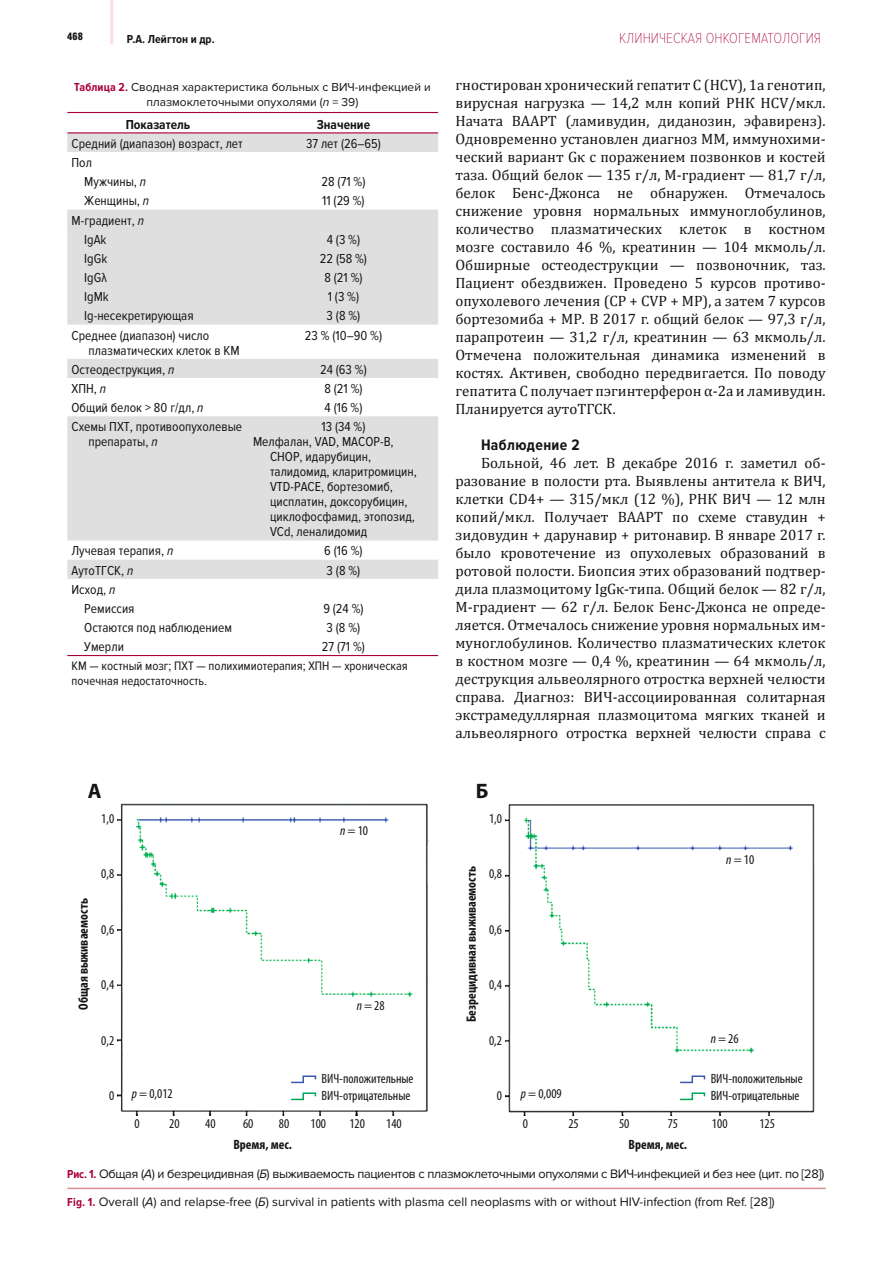
<style>
.page{position:relative;width:893px;height:1263px;background:#fff}
.page>*{position:absolute;margin:0;border:0;box-sizing:border-box;transform-origin:0 0}
.t1{font:700 21px "Myriad Pro";color:#131413}
.t2{font:700 15.75px "Proxima Nova Cond";letter-spacing:.025em;color:#131413}
.t3{font:15px/18px "Cambria";color:#131413;text-align:justify}
.t4{font:100 15px "Proxima Nova Cond";letter-spacing:.005em;color:#aa0038}
.t5{font:13.5px/19.2px "Proxima Nova Cond";color:#131413}
.t6{font:condensed 13.5px/16.2px "Myriad Pro";color:#131413}
.t7{font:700 condensed 13.5px "Myriad Pro";color:#131413}
.t8{font:700 13.5px "Proxima Nova Cond";color:#131413}
.t9{font:12.75px/27.8px "Proxima Nova";letter-spacing:-.03em;color:#131413}
.t10{font:12.75px/15px "Proxima Nova Cond";color:#131413}
.t11{font:12px/15px "Proxima Nova";color:#131413;text-align:center}
.t12{font:700 12px "Proxima Nova Cond";letter-spacing:.005em;color:#131413}
.t13{font:900 10.5px "Helios Cond";color:#131413}
.s1{font-family:"Proxima Nova Cond";font-weight:700;color:#aa0038}
.s2{font-style:italic}
.s3{font-family:"Proxima Nova Cond";font-weight:700;font-size:12px;color:#aa0038}
</style>
<div class="page">
<hr style="left:110px;top:0;width:3px;height:44px;background:#ffdbe6">
<svg style="left:67px;top:133px;width:371px;height:446px;fill:#dfdfdf"></svg>
<hr style="left:67px;top:112px;width:371px;height:1px;background:#aa0038">
<hr style="left:67px;top:132px;width:371px;height:1px;background:#aa0038">
<hr style="left:67px;top:655px;width:371px;height:1px;background:#aa0038">
<hr style="left:67px;top:1187px;width:759px;height:2px;background:#db8e94">
<img style="left:117px;top:803px;width:313px;height:312px">
<img style="left:505px;top:804px;width:310px;height:311px">
<svg style="left:679px;top:1075px;width:27px;height:9px"></svg>
<svg style="left:679px;top:1092px;width:27px;height:9px"></svg>
<svg style="left:290px;top:1075px;width:27px;height:9px"></svg>
<svg style="left:290px;top:1092px;width:27px;height:9px"></svg>
<p class="t13" style="left:67px;top:32px;width:17px">468</p>
<p class="t12" style="left:127px;top:35px;width:89px">Р.А. Лейгтон и др.</p>
<p class="t4" style="left:619px;top:33px;width:203px">КЛИНИЧЕСКАЯ ОНКОГЕМАТОЛОГИЯ</p>
<p class="t11" style="left:74px;top:80px;width:358px"><span class="s1">Таблица 2.</span> Сводная характеристика больных с ВИЧ-инфекцией и плазмоклеточными опухолями (<span class="s2">n</span> = 39)</p>
<p class="t8" style="left:126px;top:119px;width:66px">Показатель</p>
<p class="t8" style="left:317px;top:119px;width:55px">Значение</p>
<p class="t5" style="left:72px;top:135px;width:173px">Средний (диапазон) возраст, лет</p>
<p class="t5" style="left:306px;top:135px;width:76px">37 лет (26–65)</p>
<p class="t5" style="left:84px;top:154px;width:63px;text-indent:-13px">Пол<br>Мужчины, <span class="s2">n</span></p>
<p class="t3" style="left:455px;top:76px;width:372px">гностирован хронический гепатит С (HCV), 1а генотип, вирусная нагрузка — 14,2 млн копий РНК HCV/мкл.<br>Начата ВААРТ (ламивудин, диданозин, эфавиренз).<br>Одновременно установлен диагноз ММ, иммунохими&shy;ческий вариант Gκ с поражением позвонков и костей таза. Общий белок — 135 г/л, М-градиент — 81,7 г/л, белок Бенс-Джонса не обнаружен. Отмечалось снижение уровня нормальных иммуноглобулинов, количество плазматических клеток в костном мозге составило 46 %, креатинин — 104 мкмоль/л.<br>Обширные остеодеструкции — позвоночник, таз.<br>Пациент обездвижен. Проведено 5 курсов противо&shy;опухолевого лечения (СР + CVP + МР), а затем 7 курсов бортезомиба + MP. В 2017 г. общий белок — 97,3 г/л, парапротеин — 31,2 г/л, креатинин — 63 мкмоль/л.<br>Отмечена положительная динамика изменений в костях. Активен, свободно передвигается. По поводу гепатита С получает пэгинтерферон α-2a и ламивудин.<br>Планируется аутоТГСК.</p>
<p class="t2" style="left:481px;top:439px;width:100px">Наблюдение 2</p>
<p class="t3" style="left:455px;top:454px;width:372px;text-indent:26px">Больной, 46 лет. В декабре 2016 г. заметил об&shy;разование в полости рта. Выявлены антитела к ВИЧ, клетки CD4+ — 315/мкл (12 %), РНК ВИЧ — 12 млн копий/мкл. Получает ВААРТ по схеме ставудин + зидовудин + дарунавир + ритонавир. В январе 2017 г. было кровотечение из опухолевых образований в ротовой полости. Биопсия этих образований подтвер&shy;дила плазмоцитому IgGκ-типа. Общий белок — 82 г/л, М-градиент — 62 г/л. Белок Бенс-Джонса не опреде&shy;ляется. Отмечалось снижение уровня нормальных им&shy;муноглобулинов. Количество плазматических клеток в костном мозге — 0,4 %, креатинин — 64 мкмоль/л, деструкция альвеолярного отростка верхней челюсти справа. Диагноз: ВИЧ-ассоциированная солитарная экстрамедуллярная плазмоцитома мягких тканей и альвеолярного отростка верхней челюсти справа с</p>
<p class="t5" style="left:322px;top:173px;width:45px">28 (71 %)</p>
<p class="t5" style="left:84px;top:192px;width:66px">Женщины, <span class="s2">n</span></p>
<p class="t5" style="left:322px;top:192px;width:44px">11 (29 %)</p>
<p class="t5" style="left:84px;top:211px;width:61px;text-indent:-13px">М-градиент, <span class="s2">n<br></span>IgAk</p>
<p class="t5" style="left:327px;top:231px;width:35px">4 (3 %)</p>
<p class="t5" style="left:84px;top:250px;width:24px">IgGk</p>
<p class="t5" style="left:320px;top:250px;width:49px">22 (58 %)</p>
<p class="t5" style="left:84px;top:269px;width:24px">IgGλ</p>
<p class="t5" style="left:324px;top:269px;width:40px">8 (21 %)</p>
<p class="t5" style="left:84px;top:288px;width:26px">IgМk</p>
<p class="t5" style="left:328px;top:288px;width:33px">1 (3 %)</p>
<p class="t5" style="left:84px;top:307px;width:111px">Ig-несекретирующая</p>
<p class="t5" style="left:327px;top:307px;width:35px">3 (8 %)</p>
<p class="t5" style="left:89px;top:329px;width:153px;line-height:15px;text-indent:-17px">Среднее (диапазон) число плазматических клеток в КМ</p>
<p class="t5" style="left:305px;top:326px;width:79px">23 % (10–90 %)</p>
<p class="t5" style="left:72px;top:361px;width:104px">Остеодеструкция, <span class="s2">n</span></p>
<p class="t5" style="left:320px;top:361px;width:48px">24 (63 %)</p>
<p class="t5" style="left:72px;top:380px;width:36px">ХПН, <span class="s2">n</span></p>
<p class="t5" style="left:324px;top:380px;width:40px">8 (21 %)</p>
<p class="t5" style="left:72px;top:399px;width:134px">Общий белок &gt; 80 г/дл, <span class="s2">n</span></p>
<p class="t5" style="left:324px;top:399px;width:39px">4 (16 %)</p>
<p class="t5" style="left:89px;top:420px;width:155px;line-height:15px;text-indent:-17px">Схемы ПХТ, противоопухолевые препараты, <span class="s2">n</span></p>
<p class="t5" style="left:321px;top:418px;width:46px">13 (34 %)</p>
<p class="t5" style="left:253px;top:433px;width:142px">Мелфалан, VAD, MACOP-B,</p>
<p class="t5" style="left:270px;top:448px;width:103px">CHOP, идарубицин,</p>
<p class="t5" style="left:270px;top:463px;width:148px">талидомид, кларитромицин,</p>
<p class="t5" style="left:270px;top:478px;width:124px">VTD-PACE, бортезомиб,</p>
<p class="t5" style="left:270px;top:493px;width:139px">цисплатин, доксорубицин,</p>
<p class="t5" style="left:270px;top:508px;width:146px">циклофосфамид, этопозид,</p>
<p class="t5" style="left:270px;top:523px;width:99px">VCd, леналидомид</p>
<p class="t5" style="left:72px;top:542px;width:103px">Лучевая терапия, <span class="s2">n</span></p>
<p class="t5" style="left:324px;top:542px;width:40px">6 (16 %)</p>
<p class="t5" style="left:72px;top:561px;width:63px">АутоТГСК, <span class="s2">n</span></p>
<p class="t5" style="left:327px;top:561px;width:35px">3 (8 %)</p>
<p class="t5" style="left:84px;top:581px;width:52px;text-indent:-13px">Исход, <span class="s2">n<br></span>Ремиссия</p>
<p class="t5" style="left:323px;top:600px;width:42px">9 (24 %)</p>
<p class="t5" style="left:84px;top:619px;width:149px">Остаются под наблюдением</p>
<p class="t5" style="left:327px;top:619px;width:35px">3 (8 %)</p>
<p class="t5" style="left:84px;top:638px;width:41px">Умерли</p>
<p class="t5" style="left:322px;top:638px;width:45px">27 (71 %)</p>
<p class="t10" style="left:72px;top:659px;width:338px">КМ — костный мозг; ПХТ — полихимиотерапия; ХПН — хроническая почечная недостаточность.</p>
<h1 class="t1" style="left:88px;top:778px;width:15px">А</h1>
<h1 class="t1" style="left:476px;top:778px;width:14px">Б</h1>
<p class="t6" style="left:101px;top:811px;width:15px">1,0</p>
<p class="t7" style="left:75px;top:1010px;width:113px;rotate:-90deg">Общая выживаемость</p>
<p class="t6" style="left:101px;top:867px;width:15px">0,8</p>
<p class="t6" style="left:101px;top:922px;width:15px">0,6</p>
<p class="t6" style="left:101px;top:978px;width:15px">0,4</p>
<p class="t6" style="left:101px;top:1033px;width:15px">0,2</p>
<p class="t6" style="left:109px;top:1089px;width:7px">0</p>
<p class="t6" style="left:340px;top:824px;width:29px"><span class="s2">n</span> = 10</p>
<p class="t6" style="left:357px;top:999px;width:29px"><span class="s2">n</span> = 28</p>
<p class="t6" style="left:322px;top:1072px;width:93px">ВИЧ-положительные</p>
<p class="t6" style="left:489px;top:811px;width:15px">1,0</p>
<p class="t7" style="left:463px;top:1022px;width:157px;rotate:-90deg">Безрецидивная выживаемость</p>
<p class="t6" style="left:489px;top:867px;width:15px">0,8</p>
<p class="t6" style="left:489px;top:922px;width:15px">0,6</p>
<p class="t6" style="left:489px;top:978px;width:15px">0,4</p>
<p class="t6" style="left:489px;top:1033px;width:15px">0,2</p>
<p class="t6" style="left:132px;top:1086px;width:42px"><span class="s2">p</span> = 0,012</p>
<p class="t6" style="left:322px;top:1088px;width:90px">ВИЧ-отрицательные</p>
<p class="t6" style="left:521px;top:1086px;width:42px"><span class="s2">p</span> = 0,009</p>
<p class="t6" style="left:497px;top:1089px;width:7px">0</p>
<p class="t6" style="left:726px;top:853px;width:29px"><span class="s2">n</span> = 10</p>
<p class="t6" style="left:711px;top:1032px;width:29px"><span class="s2">n</span> = 26</p>
<p class="t6" style="left:711px;top:1072px;width:93px">ВИЧ-положительные<br>ВИЧ-отрицательные</p>
<p class="t6" style="left:134px;top:1116px;width:7px">0</p>
<p class="t6" style="left:169px;top:1116px;width:12px">20</p>
<p class="t6" style="left:205px;top:1116px;width:12px">40</p>
<p class="t6" style="left:243px;top:1116px;width:12px">60</p>
<p class="t6" style="left:279px;top:1116px;width:12px">80</p>
<p class="t6" style="left:310px;top:1116px;width:17px">100</p>
<p class="t6" style="left:349px;top:1116px;width:17px">120</p>
<p class="t6" style="left:386px;top:1116px;width:17px">140</p>
<p class="t6" style="left:523px;top:1116px;width:7px">0</p>
<p class="t6" style="left:568px;top:1116px;width:12px">25</p>
<p class="t6" style="left:619px;top:1116px;width:12px">50</p>
<p class="t6" style="left:668px;top:1116px;width:12px">75</p>
<p class="t6" style="left:712px;top:1116px;width:17px">100</p>
<p class="t6" style="left:759px;top:1116px;width:17px">125</p>
<p class="t7" style="left:628px;top:1136px;width:60px">Время, мес.</p>
<p class="t7" style="left:233px;top:1136px;width:60px">Время, мес.</p>
<p class="t9" style="left:67px;top:1161px;width:758px"><span class="s3">Рис. 1.</span> Общая (<span class="s2">А</span>) и безрецидивная (<span class="s2">Б</span>) выживаемость пациентов с плазмоклеточными опухолями с ВИЧ-инфекцией и без нее (цит. по [28])<br><span class="s3">Fig. 1.</span> Overall (<span class="s2">А</span>) and relapse-free (<span class="s2">Б</span>) survival in patients with plasma cell neoplasms with or without HIV-infection (from Ref. [28])</p>
</div>
